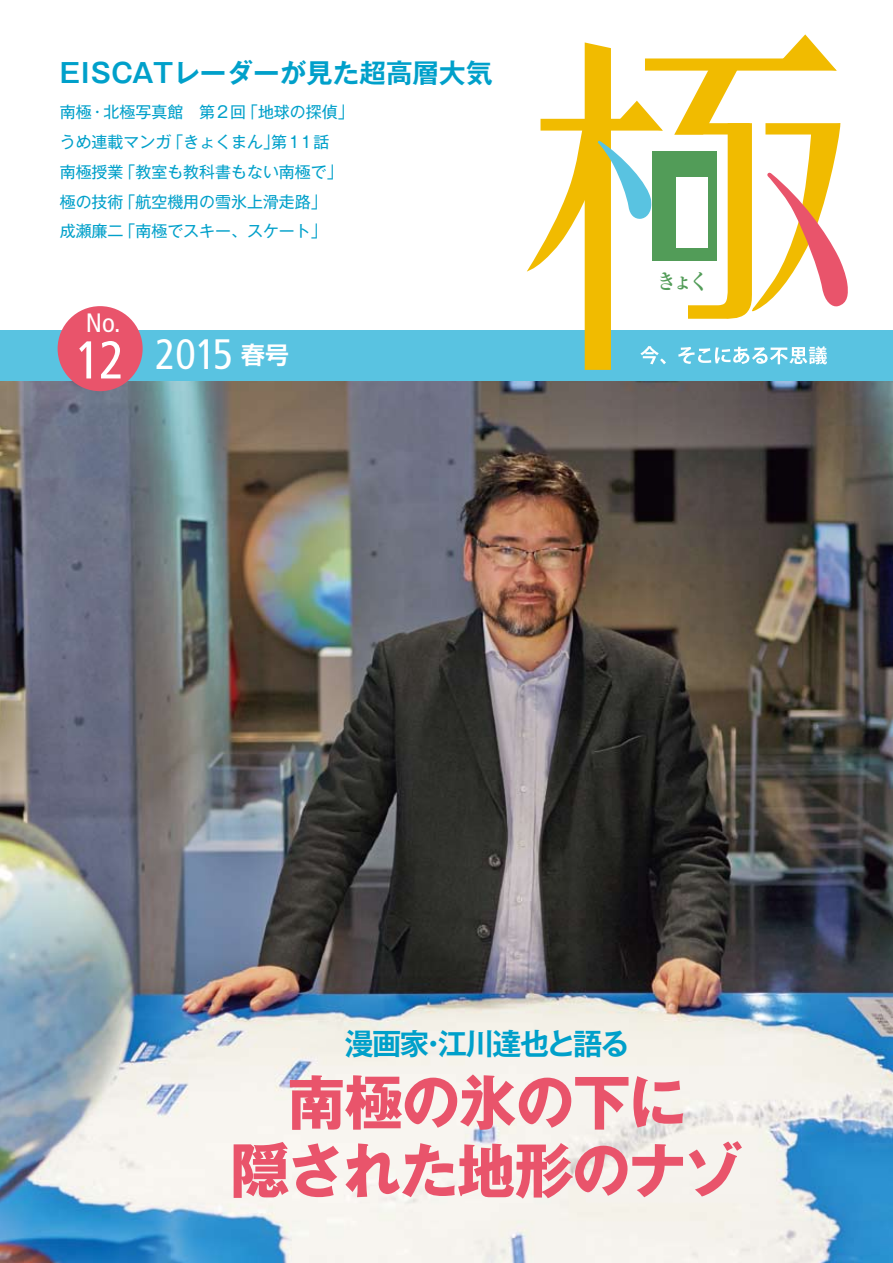
<style>
.page{position:relative;width:893px;height:1263px;background:#fff}
.page>*{position:absolute;margin:0;border:0;box-sizing:border-box;transform-origin:0 0}
.t1{font:700 59.55px/68.1px "Gothic MB101 Pr 5";letter-spacing:-.025em;color:#e9546b;text-align:center}
.t2{font:condensed 53.1px "Frutiger LT Std";color:#fff}
.t3{font:condensed 42.45px "Frutiger LT Std";color:#fff}
.t4{font:700 29.7px "Gothic MB101 Pr 5 De";letter-spacing:-.065em;color:#00a0ca}
.t5{font:700 26.55px "Gothic MB101 Pr 5 De";color:#00a0ca}
.t6{font:condensed 26.55px "Frutiger LT Std";color:#fff}
.t7{font:700 20.25px "Ryumin Pr 5";color:#529c58}
.t8{font:15.9px/29.7px "Gothic MB101 Pr 5";color:#00a0ca}
.s1{font-family:"Shin Go Pr 5 De";font-weight:700;font-stretch:normal;font-size:23.85px}
</style>
<div class="page">
<img style="left:0;top:381px;width:893px;height:882px">
<div style="left:0;top:330px;width:893px;height:51px;background:#59c3e1"></div>
<div style="left:58px;top:306px;width:85px;height:85px;background:#e9546b;border-radius:50%"></div>
<svg style="left:527px;top:34px;width:321px;height:336px"></svg>
<h3 class="t5" style="left:60px;top:51px;width:434px">EISCATレーダーが見た超高層大気</h3>
<p class="t8" style="left:60px;top:96px;width:295px">南極・北極写真館　第2回「地球の探偵」うめ連載マンガ「きょくまん」第11話<br>南極授業「教室も教科書もない南極で」極の技術「航空機用の雪氷上滑走路」<br>成瀬廉二「南極でスキー、スケート」</p>
<h3 class="t6" style="left:86px;top:308px;width:36px">No.</h3>
<h2 class="t2" style="left:76px;top:329px;width:50px">12</h2>
<h3 class="t3" style="left:155px;top:330px;width:135px">2015 <span class="s1">春号</span></h3>
<p class="t7" style="left:656px;top:265px;width:55px">きょく</p>
<h3 class="t4" style="left:345px;top:1019px;width:286px">漫画家・江川達也と語る</h3>
<h1 class="t1" style="left:230px;top:1064px;width:514px">南極の氷の下に<br>隠された地形のナゾ</h1>
</div>
